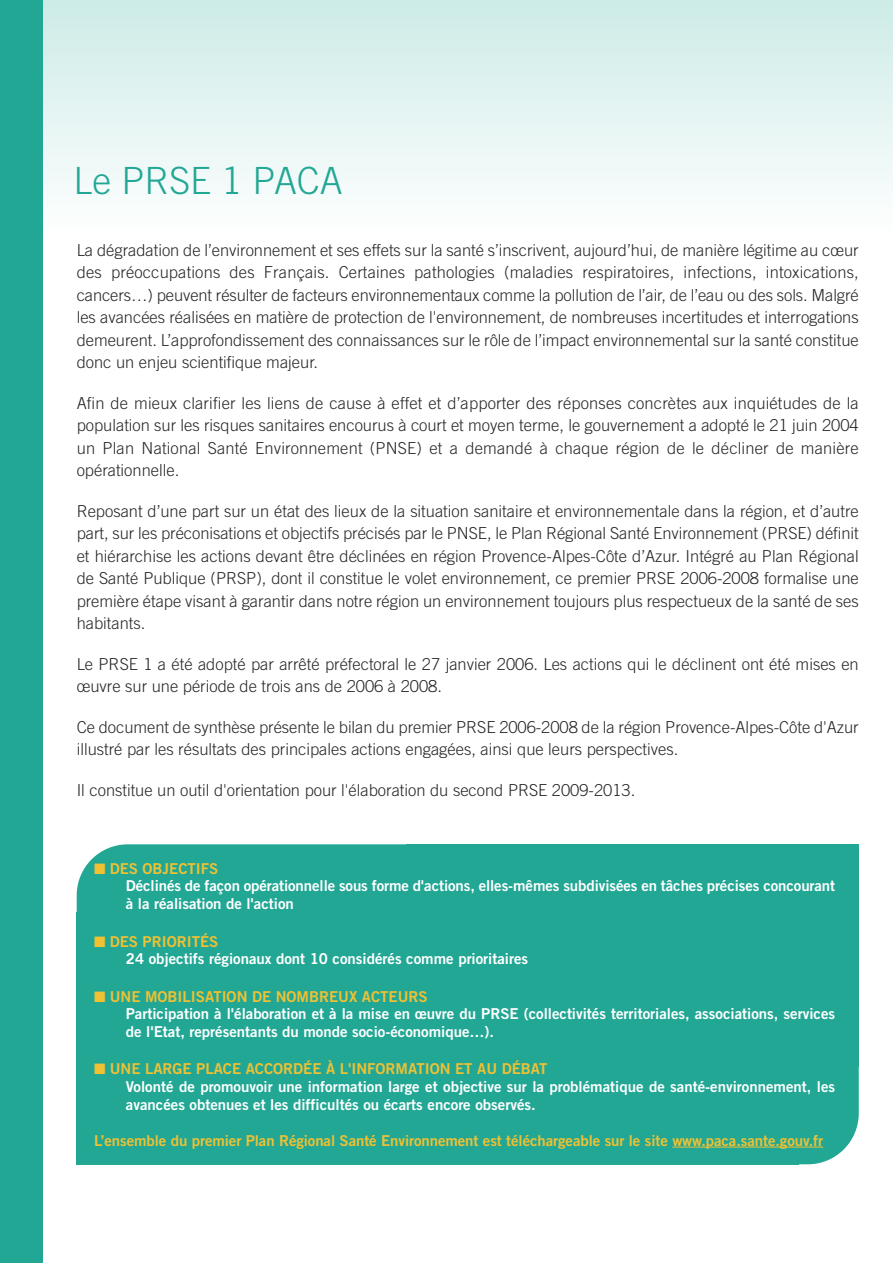
<style>
.page{position:relative;width:893px;height:1263px;background:#fff}
.page>*{position:absolute;margin:0;border:0;box-sizing:border-box;transform-origin:0 0}
.t1{font:300 37.5px "Trade Gothic";color:#22a795}
.t2{font:300 16.5px/22.5px "Trade Gothic";color:#272627;text-align:justify}
.t3{font:15px/17.5px "Trade Gothic Bold Two";color:#fff}
.t4{font:15px "Trade Gothic Bold Two";letter-spacing:-.005em;color:#efc133}
.s1{color:#efc133}
</style>
<div class="page">
<div style="left:3px;top:0;width:890px;height:236px;background:linear-gradient(to bottom,#cdebe7,#fefffe)"></div>
<div style="left:0;top:0;width:43px;height:1263px;background:#22a795"></div>
<div style="left:77px;top:844px;width:782px;height:320px;background:#22a795;border-radius:51px"></div>
<hr style="left:672px;top:1147px;width:151px;height:1px;background:#efc133">
<h1 class="t1" style="left:74px;top:167px;width:271px">Le PRSE 1 PACA</h1>
<p class="t2" style="left:77px;top:240px;width:784px">La dégradation de l’environnement et ses effets sur la santé s’inscrivent, aujourd’hui, de manière légitime au cœur des préoccupations des Français. Certaines pathologies (maladies respiratoires, infections, intoxications, cancers…) peuvent résulter de facteurs environnementaux comme la pollution de l’air, de l’eau ou des sols. Malgré les avancées réalisées en matière de protection de l'environnement, de nombreuses incertitudes et interrogations demeurent. L’approfondissement des connaissances sur le rôle de l’impact environnemental sur la santé constitue donc un enjeu scientifique majeur.</p>
<p class="t2" style="left:77px;top:393px;width:784px">Afin de mieux clarifier les liens de cause à effet et d’apporter des réponses concrètes aux inquiétudes de la population sur les risques sanitaires encourus à court et moyen terme, le gouvernement a adopté le 21 juin 2004 un Plan National Santé Environnement (PNSE) et a demandé à chaque région de le décliner de manière opérationnelle.</p>
<p class="t2" style="left:77px;top:501px;width:784px">Reposant d’une part sur un état des lieux de la situation sanitaire et environnementale dans la région, et d’autre part, sur les préconisations et objectifs précisés par le PNSE, le Plan Régional Santé Environnement (PRSE) définit et hiérarchise les actions devant être déclinées en région Provence-Alpes-Côte d’Azur. Intégré au Plan Régional de Santé Publique (PRSP), dont il constitue le volet environnement, ce premier PRSE 2006-2008 formalise une première étape visant à garantir dans notre région un environnement toujours plus respectueux de la santé de ses habitants.</p>
<p class="t2" style="left:77px;top:654px;width:784px">Le PRSE 1 a été adopté par arrêté préfectoral le 27 janvier 2006. Les actions qui le déclinent ont été mises en œuvre sur une période de trois ans de 2006 à 2008.</p>
<p class="t2" style="left:77px;top:717px;width:784px">Ce document de synthèse présente le bilan du premier PRSE 2006-2008 de la région Provence-Alpes-Côte d'Azur illustré par les résultats des principales actions engagées, ainsi que leurs perspectives.</p>
<p class="t2" style="left:77px;top:780px;width:560px">Il constitue un outil d'orientation pour l'élaboration du second PRSE 2009-2013.</p>
<p class="t3" style="left:126px;top:861px;width:711px;text-indent:-32px"><span class="s1">■ DES OBJECTIFS<br></span>Déclinés de façon opérationnelle sous forme d'actions, elles-mêmes subdivisées en tâches précises concourant à la réalisation de l'action</p>
<p class="t3" style="left:126px;top:934px;width:404px;text-indent:-32px"><span class="s1">■ DES PRIORITÉS<br></span>24 objectifs régionaux dont 10 considérés comme prioritaires</p>
<p class="t3" style="left:126px;top:989px;width:711px;text-indent:-32px"><span class="s1">■ UNE MOBILISATION DE NOMBREUX ACTEURS<br></span>Participation à l'élaboration et à la mise en œuvre du PRSE (collectivités territoriales, associations, services de l'Etat, représentants du monde socio-économique…).</p>
<p class="t3" style="left:126px;top:1061px;width:711px;text-indent:-32px"><span class="s1">■ UNE LARGE PLACE ACCORDÉE À L'INFORMATION ET AU DÉBAT<br></span>Volonté de promouvoir une information large et objective sur la problématique de santé-environnement, les avancées obtenues et les difficultés ou écarts encore observés.</p>
<p class="t4" style="left:94px;top:1135px;width:730px">L’ensemble du premier Plan Régional Santé Environnement est téléchargeable sur le site www.paca.sante.gouv.fr</p>
</div>
